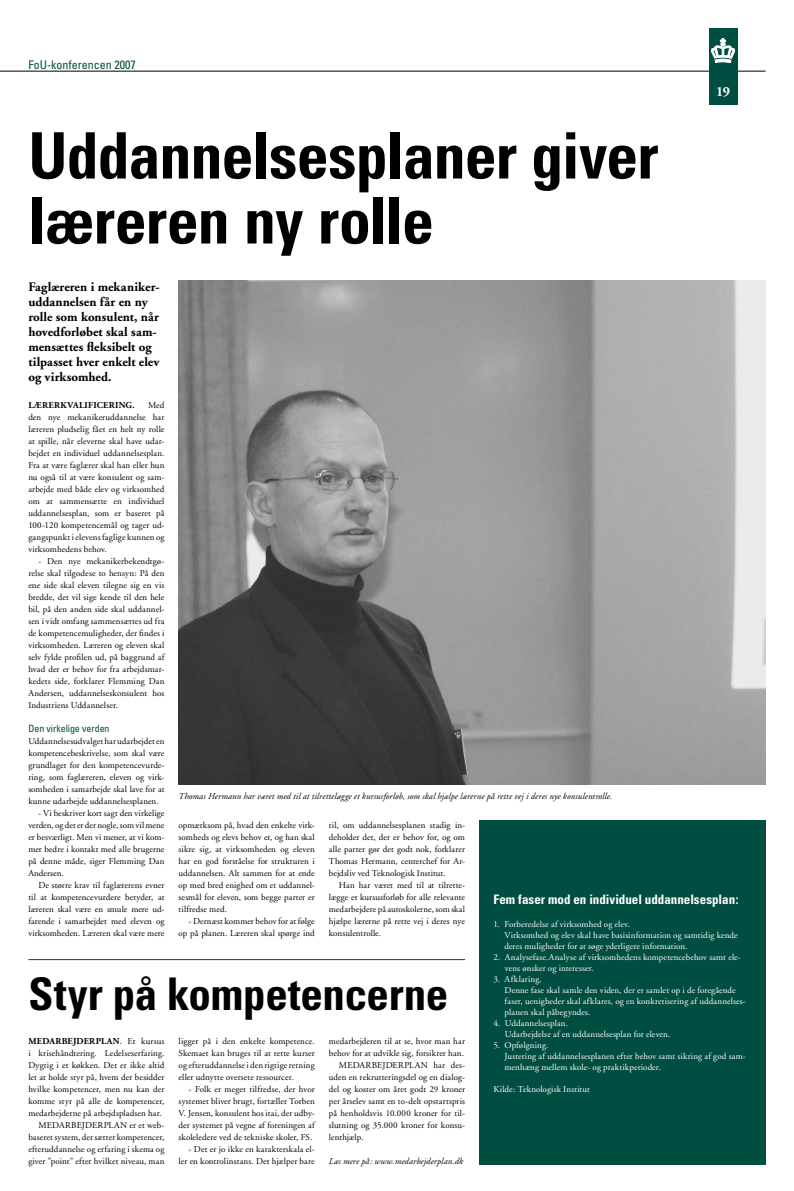
<style>
.page{position:relative;width:794px;height:1191px;background:#fff}
.page>*{position:absolute;margin:0;border:0;box-sizing:border-box;transform-origin:0 0}
.t1{font:700 condensed 64px/65px "Univers";letter-spacing:-.015em;color:#000}
.t2{font:700 condensed 45px "Univers";letter-spacing:-.005em;color:#000}
.t3{font:700 14px "Adobe Garamond";color:#fff}
.t4{font:700 13px/15px "Adobe Garamond";letter-spacing:.005em;color:#000}
.t5{font:700 condensed 13px "Univers";color:#fff}
.t6{font:condensed 12px "Univers";color:#004d41}
.t7{font:condensed 10px "Univers";letter-spacing:-.005em;color:#004d41}
.t8{font:9px/12px "Adobe Garamond";letter-spacing:.01em;color:#000;text-align:justify}
.t9{font:9px/11px "Adobe Garamond";letter-spacing:.01em;color:#fff}
.t10{font:italic 9px "Adobe Garamond";letter-spacing:.01em;color:#000}
.t11{font:700 9px "Adobe Garamond";letter-spacing:.03em;color:#000}
.s1{font-weight:700}
</style>
<div class="page">
<hr style="left:0;top:71px;width:765px;height:1px;background:#000">
<img style="left:179px;top:280px;width:586px;height:505px">
<div style="left:479px;top:820px;width:286px;height:345px;background:#004d41"></div>
<hr style="left:28px;top:959px;width:437px;height:1px;background:#004d42">
<div style="left:709px;top:28px;width:28px;height:77px;background:#004d41"></div>
<svg style="left:711px;top:38px;width:24px;height:25px"></svg>
<h3 class="t6" style="left:28px;top:57px;width:109px">FoU-konferencen 2007</h3>
<h1 class="t1" style="left:28px;top:123px;width:631px">Uddannelsesplaner giver læreren ny rolle</h1>
<h3 class="t3" style="left:716px;top:80px;width:15px">19</h3>
<h3 class="t3" style="left:716px;top:84px;width:15px">19</h3>
<h3 class="t4" style="left:28px;top:279px;width:133px">Faglæreren i mekaniker&shy;uddannelsen får en ny rolle som konsulent, når hovedforløbet skal sam&shy;mensættes fleksibelt og tilpasset hver enkelt elev og virksomhed.</h3>
<p class="t11" style="left:28px;top:400px;width:108px">LÆRERKVALIFICERING.</p>
<p class="t8" style="left:28px;top:399px;width:138px;text-indent:120px">Med den nye mekanikeruddannelse har læreren pludselig fået en helt ny rolle at spille, når eleverne skal have udar&shy;bejdet en individuel uddannelsesplan.<br>Fra at være faglærer skal han eller hun nu også til at være konsulent og sam&shy;arbejde med både elev og virksomhed om at sammensætte en individuel uddannelsesplan, som er baseret på 100-120 kompetencemål og tager ud&shy;gangspunkt i elevens faglige kunnen og virksomhedens behov.</p>
<p class="t8" style="left:28px;top:555px;width:138px;text-indent:10px">- Den nye mekanikerbekendtgø&shy;relse skal tilgodese to hensyn: På den ene side skal eleven tilegne sig en vis bredde, det vil sige kende til den hele bil, på den anden side skal uddannel&shy;sen i vidt omfang sammensættes ud fra de kompetencemuligheder, der findes i virksomheden. Læreren og eleven skal selv fylde profilen ud, på baggrund af hvad der er behov for fra arbejdsmar&shy;kedets side, forklarer Flemming Dan Andersen, uddannelseskonsulent hos Industriens Uddannelser.</p>
<p class="t7" style="left:28px;top:722px;width:83px">Den virkelige verden</p>
<p class="t8" style="left:28px;top:735px;width:138px">Uddannelsesudvalget har udarbejdet en kompetencebeskrivelse, som skal være grundlaget for den kompetencevurde&shy;ring, som faglæreren, eleven og virk&shy;somheden i samarbejde skal lave for at kunne udarbejde uddannelsesplanen.</p>
<p class="t8" style="left:28px;top:807px;width:138px;text-indent:10px">- Vi beskriver kort sagt den virkelige verden, og det er der nogle, som vil mene er besværligt. Men vi mener, at vi kom&shy;mer bedre i kontakt med alle brugerne på denne måde, siger Flemming Dan Andersen.</p>
<p class="t8" style="left:28px;top:879px;width:138px;text-indent:10px">De større krav til faglærerens evner til at kompetencevurdere betyder, at læreren skal være en smule mere ud&shy;farende i samarbejdet med eleven og virksomheden. Læreren skal være mere</p>
<p class="t10" style="left:179px;top:791px;width:435px">Thomas Hermann har været med til at tilrettelægge et kursusforløb, som skal hjælpe lærerne på rette vej i deres nye konsulentrolle.</p>
<p class="t8" style="left:179px;top:819px;width:138px">opmærksom på, hvad den enkelte virk&shy;somheds og elevs behov er, og han skal sikre sig, at virksomheden og eleven har en god forståelse for strukturen i uddannelsen. Alt sammen for at ende op med bred enighed om et uddannel&shy;sesmål for eleven, som begge parter er tilfredse med.</p>
<p class="t8" style="left:179px;top:915px;width:138px;text-align:right">- Dernæst kommer behov for at følge op på planen. Læreren skal spørge ind</p>
<p class="t8" style="left:329px;top:819px;width:138px">til, om uddannelsesplanen stadig in&shy;deholder det, der er behov for, og om alle parter gør det godt nok, forklarer Thomas Hermann, centerchef for Ar&shy;bejdsliv ved Teknologisk Institut.</p>
<p class="t8" style="left:329px;top:879px;width:138px;text-indent:10px">Han har været med til at tilrette&shy;lægge et kursusforløb for alle relevante medarbejdere på autoskolerne, som skal hjælpe lærerne på rette vej i deres nye konsulentrolle.</p>
<h3 class="t5" style="left:493px;top:891px;width:247px">Fem faser mod en individuel uddannelsesplan:</h3>
<p class="t9" style="left:504px;top:918px;width:235px;text-indent:-11px">1. Forberedelse af virksomhed og elev.<br>Virksomhed og elev skal have basisinformation og samtidig kende deres muligheder for at søge yderligere information.</p>
<p class="t9" style="left:505px;top:951px;width:237px;text-indent:-11px">2. Analysefase.Analyse af virksomhedens kompetencebehov samt ele&shy;vens ønsker og interesser.</p>
<p class="t9" style="left:504px;top:973px;width:243px;text-indent:-11px">3. Afklaring.<br>Denne fase skal samle den viden, der er samlet op i de foregående faser, uenigheder skal afklares, og en konkretisering af uddannelses&shy;planen skal påbegyndes.</p>
<p class="t9" style="left:505px;top:1017px;width:167px;text-indent:-11px">4. Uddannelsesplan.<br>Udarbejdelse af en uddannelsesplan for eleven.</p>
<p class="t9" style="left:504px;top:1039px;width:243px;text-indent:-11px">5. Opfølgning.<br>Justering af uddannelsesplanen efter behov samt sikring af god sam&shy;menhæng mellem skole- og praktikperioder.</p>
<p class="t9" style="left:493px;top:1083px;width:98px">Kilde: Teknologisk Institut</p>
<h2 class="t2" style="left:28px;top:966px;width:421px">Styr på kompetencerne</h2>
<p class="t8" style="left:179px;top:1035px;width:138px">ligger på i den enkelte kompetence.<br>Skemaet kan bruges til at rette kurser og efteruddannelse i den rigtige retning eller udnytte oversete ressourcer.</p>
<p class="t8" style="left:179px;top:1083px;width:138px;text-indent:10px">- Folk er meget tilfredse, der hvor systemet bliver brugt, fortæller Torben V. Jensen, konsulent hos itai, der udby&shy;der systemet på vegne af foreningen af skoleledere ved de tekniske skoler, FS.</p>
<p class="t8" style="left:179px;top:1143px;width:138px;text-align:right">- Det er jo ikke en karakterskala el&shy;ler en kontrolinstans. Det hjælper bare</p>
<p class="t8" style="left:28px;top:1035px;width:138px;text-align:right"><span class="s1">MEDARBEJDERPLAN</span>. Et kursus i krisehåndtering. Ledelseserfaring.<br>Dygtig i et køkken. Det er ikke altid let at holde styr på, hvem der besidder hvilke kompetencer, men nu kan der komme styr på alle de kompetencer, medarbejderne på arbejdspladsen har.<br>MEDARBEJDERPLAN er et web&shy;baseret system, der sætter kompetencer, efteruddannelse og erfaring i skema og giver ”point” efter hvilket niveau, man</p>
<p class="t8" style="left:329px;top:1035px;width:138px">medarbejderen til at se, hvor man har</p>
<p class="t8" style="left:329px;top:1047px;width:136px">behov for at udvikle sig, forsikrer han.</p>
<p class="t8" style="left:339px;top:1059px;width:128px">MEDARBEJDERPLAN har des-</p>
<p class="t8" style="left:329px;top:1071px;width:138px">uden en rekrutteringsdel og en dialog-</p>
<p class="t8" style="left:329px;top:1083px;width:138px">del og koster om året godt 29 kroner</p>
<p class="t8" style="left:329px;top:1095px;width:138px">per årselev samt en to-delt opstartspris</p>
<p class="t8" style="left:329px;top:1107px;width:138px">på henholdsvis 10.000 kroner for til-</p>
<p class="t8" style="left:329px;top:1119px;width:138px">slutning og 35.000 kroner for konsu-</p>
<p class="t8" style="left:329px;top:1131px;width:36px">lenthjælp.</p>
<p class="t10" style="left:329px;top:1156px;width:136px">Læs mere på: www.medarbejderplan.dk</p>
</div>
